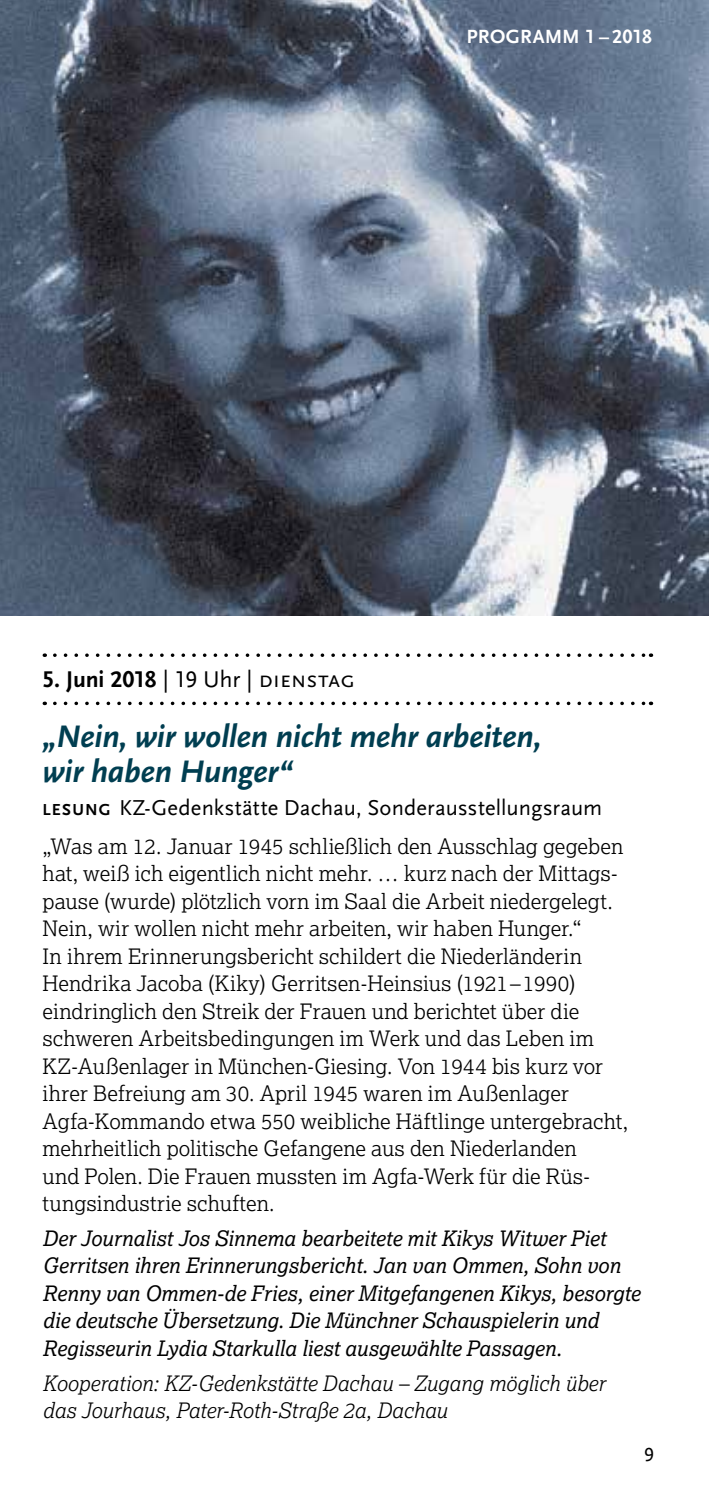
<style>
.page{position:relative;width:709px;height:1489px;background:#fff}
.page>*{position:absolute;margin:0;border:0;box-sizing:border-box;transform-origin:0 0}
.t1{font:32.5px/35px "Scala Sans Bold LF Italic";letter-spacing:-.015em;color:#003e51}
.t2{font:23.75px "Scala Sans Bold LF";letter-spacing:-.01em;color:#000}
.t3{font:22.5px "Scala Sans Regular LF";letter-spacing:.005em;color:#000}
.t4{font:300 21.25px/27.5px "Lexia";letter-spacing:.005em;color:#000}
.t5{font:italic 21.25px/27.5px "Lexia";letter-spacing:-.005em;color:#000}
.t6{font:italic 300 21.25px/27.5px "Lexia";letter-spacing:-.005em;color:#000}
.t7{font:20px "Scala Sans Bold LF";letter-spacing:.01em;color:#fff}
.t8{font:20px "Scala Sans Regular LF";color:#000}
.s1{font-family:"Scala Sans Regular LF"}
.s2{font-family:"Scala Sans Regular LFSC"}
.s3{font-family:"Scala Sans Bold LF";font-size:16.75px}
</style>
<div class="page">
<img style="left:0;top:0;width:709px;height:615px">
<svg style="left:55px;top:653px;width:596px;height:4px"></svg>
<svg style="left:55px;top:701px;width:596px;height:4px"></svg>
<p class="t7" style="left:466px;top:26px;width:187px">PROGRAMM 1 – 2018</p>
<p class="t2" style="left:43px;top:667px;width:314px">5. Juni 2018 <span class="s1">| 19 Uhr |</span> <span class="s2">dienstag</span></p>
<h1 class="t1" style="left:43px;top:720px;width:500px">„Nein, wir wollen nicht mehr arbeiten, wir haben Hunger“</h1>
<p class="t3" style="left:43px;top:795px;width:561px"><span class="s3">LESUNG</span> KZ-Gedenkstätte Dachau, Sonderausstellungsraum</p>
<p class="t4" style="left:43px;top:831px;width:587px">„Was am 12. Januar 1945 schließlich den Ausschlag gegeben hat, weiß ich eigentlich nicht mehr. … kurz nach der Mittags&shy;pause (wurde) plötzlich vorn im Saal die Arbeit niedergelegt.<br>Nein, wir wollen nicht mehr arbeiten, wir haben Hunger.“<br>In ihrem Erinnerungsbericht schildert die Niederländerin Hendrika Jacoba (Kiky) Gerritsen-Heinsius (1921–1990) eindringlich den Streik der Frauen und berichtet über die schweren Arbeitsbedingungen im Werk und das Leben im KZ-Außenlager in München-Giesing. Von 1944 bis kurz vor ihrer Befreiung am 30. April 1945 waren im Außenlager Agfa-Kommando etwa 550 weibliche Häftlinge untergebracht, mehrheitlich politische Gefangene aus den Niederlanden<br>und Polen. Die Frauen mussten im Agfa-Werk für die Rüs&shy;tungsindustrie schuften.</p>
<p class="t5" style="left:43px;top:1223px;width:599px">Der Journalist Jos Sinnema bearbeitete mit Kikys Witwer Piet Gerritsen ihren Erinnerungsbericht. Jan van Ommen, Sohn von Renny van Ommen-de Fries, einer Mitgefangenen Kikys, besorgte die deutsche Übersetzung. Die Münchner Schauspielerin und Regisseurin Lydia Starkulla liest ausgewählte Passagen.</p>
<p class="t6" style="left:43px;top:1368px;width:564px">Kooperation: KZ-Gedenkstätte Dachau – Zugang möglich über das Jourhaus, Pater-Roth-Straße 2a, Dachau</p>
<p class="t8" style="left:644px;top:1442px;width:11px">9</p>
</div>
